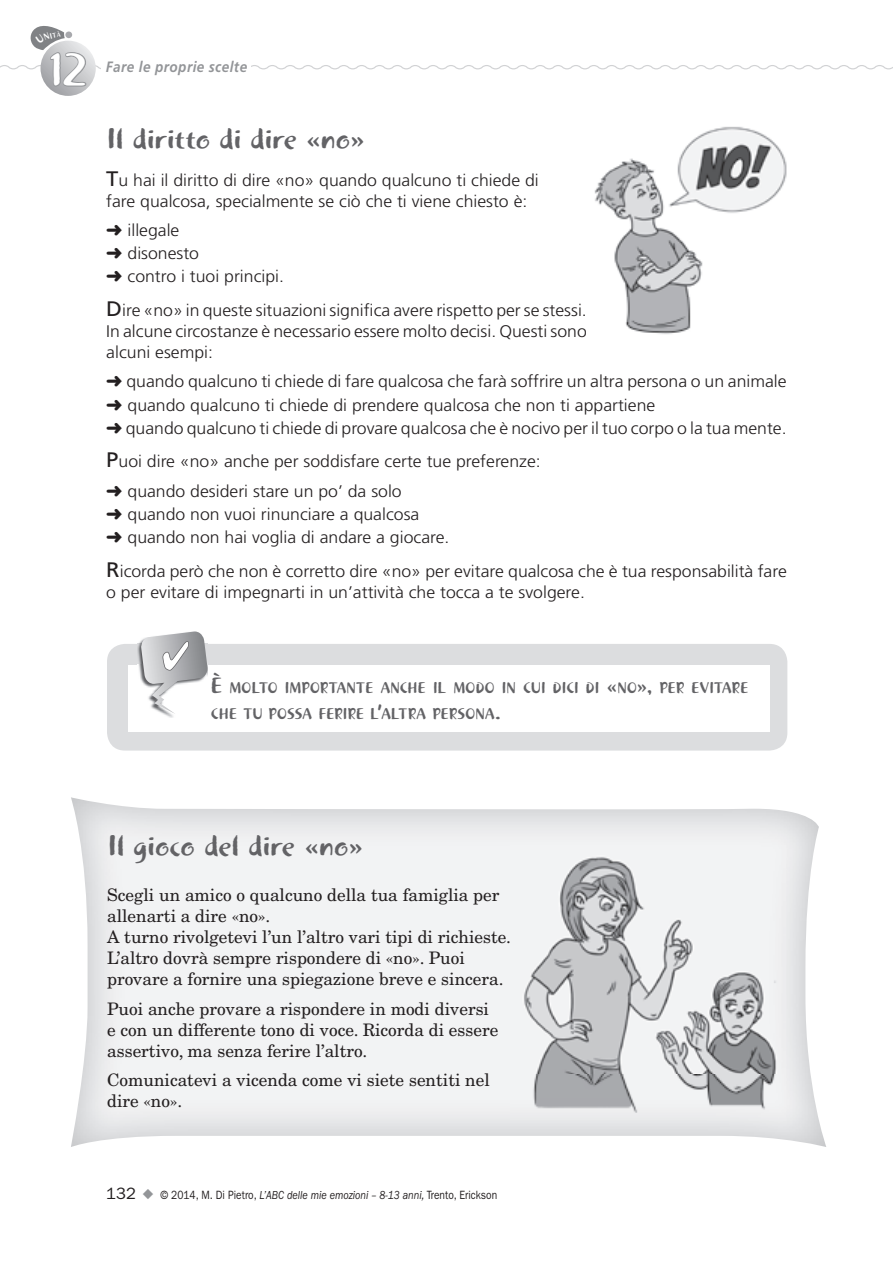
<style>
.page{position:relative;width:893px;height:1263px;background:#fff}
.page>*{position:absolute;margin:0;border:0;box-sizing:border-box;transform-origin:0 0}
.t1{font:47.7px "Khaki Std 1";color:#fff}
.t2{font:28.5px "Khaki Std 1";letter-spacing:-.005em;color:#636366;scale:1.15 1}
.t3{font:17.25px/21px "New Century Schlbk LT Std";color:#231f20}
.t4{font:300 16.8px/23.1px "Frutiger LT Std";color:#231f20;scale:1.05 1}
.t5{font:15.75px/25.5px "Khaki Std 1";color:#636366;scale:1.05 1}
.t6{font:italic 700 15px "Frutiger LT Std";letter-spacing:.03em;color:#939598;scale:.9 1}
.t7{font:12px "ITC Franklin Gothic Std";color:#231f20;scale:.85 1}
.s1{font-weight:400;font-size:21px}
.s2{font-size:22.5px}
.s3{font-size:16.5px}
.s4{color:#939598}
.s5{font-style:italic}
</style>
<div class="page">
<div style="left:107px;top:931px;width:403px;height:16px;background:#f2f3f4"></div>
<img style="left:510px;top:846px;width:275px;height:274px">
<div style="left:107px;top:644px;width:680px;height:106px;background:#dcdddf;border-radius:18px"></div>
<div style="left:128px;top:665px;width:642px;height:66px;background:#fff"></div>
<img style="left:137px;top:640px;width:36px;height:78px">
<svg style="left:141px;top:631px;width:67px;height:83px"></svg>
<svg style="left:0;top:26px;width:893px;height:308px"></svg>
<h1 class="t1" style="left:48px;top:41px;width:42px">12</h1>
<p class="t6" style="left:106px;top:58px;width:158px">Fare le proprie scelte</p>
<h2 class="t2" style="left:106px;top:121px;width:227px">il diritto di dire «no»</h2>
<p class="t4" style="left:106px;top:169px;width:413px;line-height:21px"><span class="s1">T</span>u hai il diritto di dire «no» quando qualcuno ti chiede di fare qualcosa, specialmente se ciò che ti viene chiesto è:</p>
<p class="t4" style="left:106px;top:219px;width:171px">➜ illegale<br>➜ disonesto<br>➜ contro i tuoi principi.</p>
<p class="t4" style="left:106px;top:300px;width:459px;line-height:21px;text-align:justify"><span class="s1">D</span>ire «no» in queste situazioni significa avere rispetto per se stessi.<br>In alcune circostanze è necessario essere molto decisi. Questi sono alcuni esempi:</p>
<p class="t4" style="left:106px;top:370px;width:649px">➜ quando qualcuno ti chiede di fare qualcosa che farà soffrire un altra persona o un animale ➜ quando qualcuno ti chiede di prendere qualcosa che non ti appartiene<br>➜ quando qualcuno ti chiede di provare qualcosa che è nocivo per il tuo corpo o la tua mente.</p>
<p class="t4" style="left:106px;top:447px;width:415px;line-height:29.4px"><span class="s1">P</span>uoi dire «no» anche per soddisfare certe tue preferenze: ➜ quando desideri stare un po’ da solo</p>
<p class="t4" style="left:106px;top:503px;width:328px">➜ quando non vuoi rinunciare a qualcosa<br>➜ quando non hai voglia di andare a giocare.</p>
<p class="t4" style="left:106px;top:561px;width:650px;line-height:21px"><span class="s1">R</span>icorda però che non è corretto dire «no» per evitare qualcosa che è tua responsabilità fare o per evitare di impegnarti in un’attività che tocca a te svolgere.</p>
<p class="t5" style="left:211px;top:675px;width:514px"><span class="s2">È</span> MOLTO IMPORTANTE ANCHE IL MODO IN CUI DICI DI <span class="s2">«</span>NO<span class="s2">»,</span> PER EVITARE<br>CHE TU POSSA FERIRE L<span class="s2">’</span>ALTRA PERSONA<span class="s2">.</span></p>
<h2 class="t2" style="left:107px;top:828px;width:225px">il gioco del dire «no»</h2>
<p class="t3" style="left:107px;top:885px;width:405px">Scegli un amico o qualcuno della tua famiglia per allenarti a dire «no».<br>A turno rivolgetevi l’un l’altro vari tipi di richieste.<br>L’altro dovrà sempre rispondere di «no». Puoi provare a fornire una spiegazione breve e sincera.</p>
<p class="t3" style="left:107px;top:998px;width:393px">Puoi anche provare a rispondere in modi diversi e con un differente tono di voce. Ricorda di essere assertivo, ma senza ferire l’altro.</p>
<p class="t3" style="left:107px;top:1070px;width:384px">Comunicatevi a vicenda come vi siete sentiti nel dire «no».</p>
<p class="t7" style="left:106px;top:1188px;width:461px"><span class="s3">132</span> <span class="s4">◆</span> © 2014, M. Di Pietro, <span class="s5">L’ABC delle mie emozioni – 8-13 anni,</span> Trento, Erickson</p>
</div>
